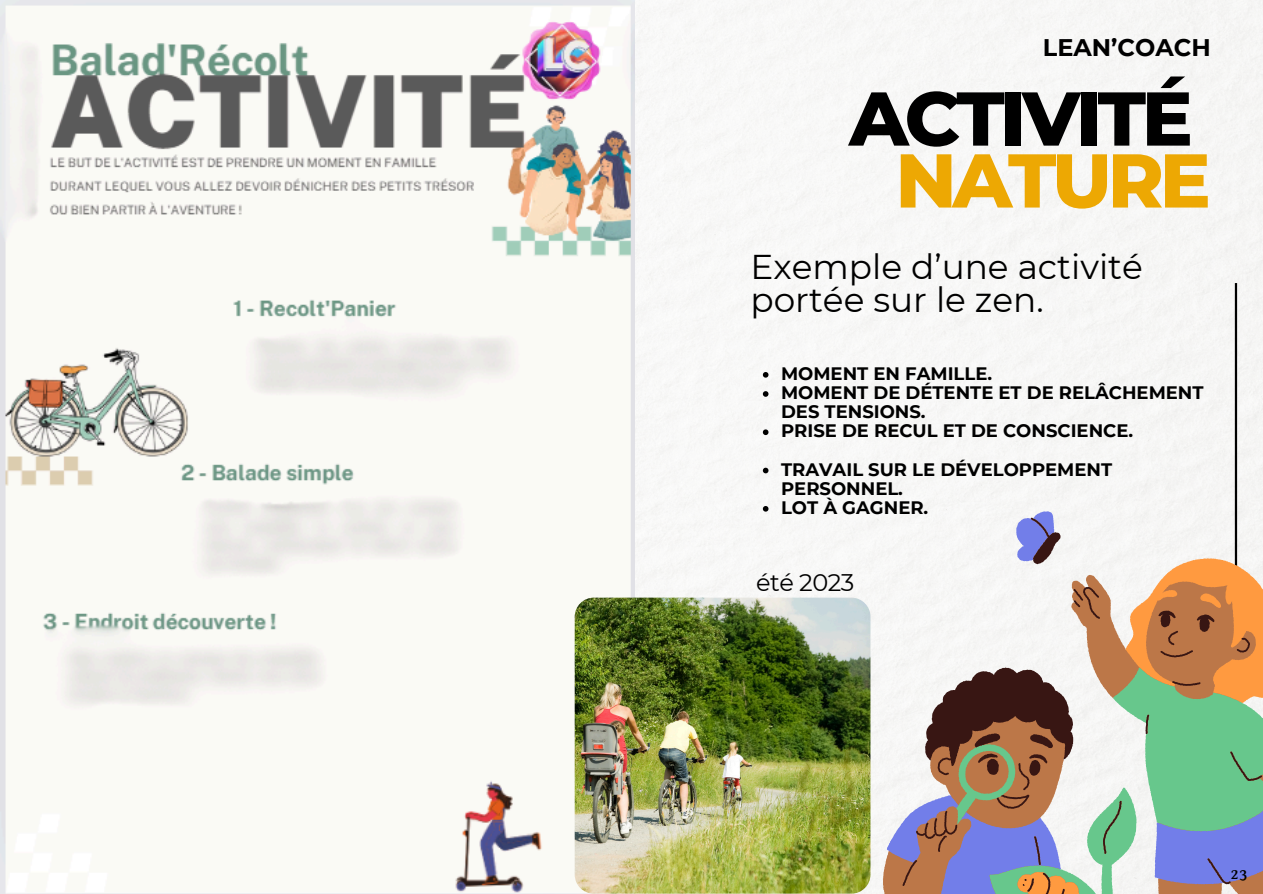
<style>
.page{position:relative;width:1263px;height:894px;background:#fff}
.page>*{position:absolute;margin:0;border:0;box-sizing:border-box;transform-origin:0 0}
.t1{font:800 76.05px "Montserrat";letter-spacing:-.055em;color:#000}
.t2{font:800 76.05px "Montserrat";letter-spacing:-.055em;color:#eda803}
.t3{font:34.35px/33.8px "Montserrat";color:#000}
.t4{font:700 24px "Montserrat";color:#000}
.t5{font:24px "Montserrat";letter-spacing:-.02em;color:#000}
.t6{font:700 18px/19.2px "Montserrat";color:#000}
.t7{font:700 15px "Kelvinch";color:#000}
</style>
<div class="page">
<div style="left:634px;top:0;width:629px;height:893px;background:#f7f7f6"></div>
<hr style="left:1235px;top:283px;width:2px;height:327px;background:#000">
<img style="left:0;top:0;width:634px;height:893px">
<img style="left:575px;top:597px;width:295px;height:296px;border-radius:19px">
<svg style="left:887px;top:511px;width:376px;height:382px;fill:#f6f6f5"></svg>
<svg style="left:902px;top:517px;width:361px;height:376px"></svg>
<svg style="left:763px;top:372px;width:5px;height:5px"></svg>
<svg style="left:763px;top:391px;width:5px;height:5px"></svg>
<svg style="left:763px;top:429px;width:5px;height:6px"></svg>
<svg style="left:763px;top:467px;width:5px;height:6px"></svg>
<svg style="left:763px;top:506px;width:5px;height:5px"></svg>
<h3 class="t4" style="left:1043px;top:33px;width:169px">LEAN’COACH</h3>
<h1 class="t1" style="left:849px;top:72px;width:345px">ACTIVITÉ</h1>
<h1 class="t2" style="left:895px;top:134px;width:317px">NATURE</h1>
<h2 class="t3" style="left:750px;top:249px;width:394px">Exemple d’une activité portée sur le zen.</h2>
<p class="t6" style="left:781px;top:364px;width:424px">MOMENT EN FAMILLE.<br>MOMENT DE DÉTENTE ET DE RELÂCHEMENT<br>DES TENSIONS.<br>PRISE DE RECUL ET DE CONSCIENCE.</p>
<p class="t6" style="left:781px;top:459px;width:333px">TRAVAIL SUR LE DÉVELOPPEMENT<br>PERSONNEL.<br>LOT À GAGNER.</p>
<h3 class="t5" style="left:756px;top:567px;width:100px">été 2023</h3>
<p class="t7" style="left:1230px;top:863px;width:19px">23</p>
</div>
